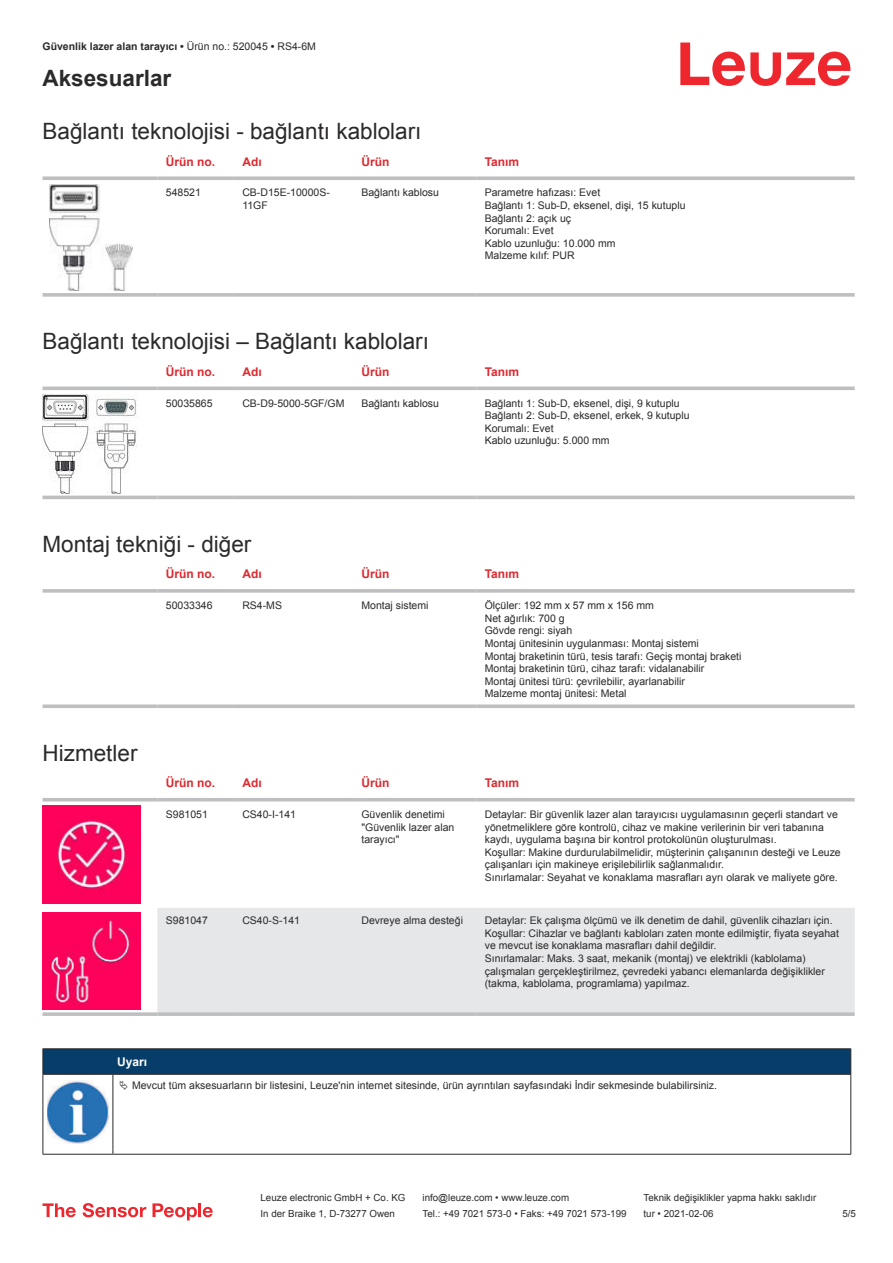
<style>
.page{position:relative;width:893px;height:1263px;background:#fff}
.page>*{position:absolute;margin:0;border:0;box-sizing:border-box;transform-origin:0 0}
.t1{font:22.5px "Arial";color:#2b292a}
.t2{font:700 22.5px "Arial";color:#2b292a}
.t3{font:700 12px "Arial";color:#db2a30}
.t4{font:700 12px "Arial";color:#fff}
.t5{font:10.5px/12.6px "Arial";color:#2b292a}
.t6{font:700 10.5px "Arial";color:#2b292a}
.t7{font:9.75px "Arial";color:#2b292a}
.s1{font-weight:400}
</style>
<div class="page">
<svg style="left:680px;top:43px;width:170px;height:43px"></svg>
<svg style="left:43px;top:176px;width:114px;height:4px"></svg>
<svg style="left:157px;top:176px;width:77px;height:4px"></svg>
<svg style="left:234px;top:176px;width:119px;height:4px"></svg>
<svg style="left:353px;top:176px;width:123px;height:4px"></svg>
<svg style="left:476px;top:176px;width:379px;height:4px;background:#c4c6c8"></svg>
<svg style="left:43px;top:293px;width:114px;height:4px"></svg>
<svg style="left:157px;top:293px;width:77px;height:4px"></svg>
<svg style="left:234px;top:293px;width:119px;height:4px"></svg>
<svg style="left:353px;top:293px;width:123px;height:4px"></svg>
<svg style="left:476px;top:293px;width:379px;height:4px;background:#c3c5c7"></svg>
<img style="left:50px;top:184px;width:83px;height:107px">
<svg style="left:43px;top:493px;width:812px;height:7px"></svg>
<svg style="left:43px;top:386px;width:114px;height:4px"></svg>
<svg style="left:157px;top:386px;width:77px;height:4px"></svg>
<svg style="left:234px;top:386px;width:119px;height:4px"></svg>
<svg style="left:353px;top:386px;width:123px;height:4px"></svg>
<svg style="left:476px;top:386px;width:379px;height:4px;background:#c5c7c9"></svg>
<hr style="left:43px;top:496px;width:114px;height:3px;background:#bdbfc1">
<hr style="left:157px;top:496px;width:77px;height:3px;background:#bdbfc1">
<hr style="left:234px;top:496px;width:119px;height:3px;background:#bdbfc1">
<hr style="left:353px;top:496px;width:123px;height:3px;background:#bdbfc1">
<hr style="left:476px;top:496px;width:379px;height:3px;background:#bdbfc1">
<img style="left:43px;top:394px;width:95px;height:99px">
<svg style="left:43px;top:589px;width:114px;height:4px"></svg>
<svg style="left:157px;top:589px;width:77px;height:4px"></svg>
<svg style="left:234px;top:589px;width:119px;height:4px"></svg>
<svg style="left:353px;top:589px;width:123px;height:4px"></svg>
<svg style="left:476px;top:589px;width:379px;height:4px;background:#c3c5c7"></svg>
<svg style="left:43px;top:704px;width:114px;height:4px"></svg>
<svg style="left:157px;top:704px;width:77px;height:4px"></svg>
<svg style="left:234px;top:704px;width:119px;height:4px"></svg>
<svg style="left:353px;top:704px;width:123px;height:4px"></svg>
<svg style="left:476px;top:704px;width:379px;height:4px;background:#c5c6c8"></svg>
<svg style="left:43px;top:801px;width:812px;height:209px"></svg>
<div style="left:157px;top:908px;width:698px;height:104px;background:#e6e7e9"></div>
<hr style="left:43px;top:798px;width:114px;height:3px;background:#bdbfc1">
<hr style="left:157px;top:798px;width:77px;height:3px;background:#bdbfc1">
<hr style="left:234px;top:798px;width:119px;height:3px;background:#bdbfc1">
<hr style="left:353px;top:798px;width:123px;height:3px;background:#bdbfc1">
<hr style="left:476px;top:798px;width:379px;height:3px;background:#bdbfc1">
<svg style="left:43px;top:1012px;width:114px;height:4px"></svg>
<hr style="left:157px;top:1012px;width:77px;height:4px;background:#bdbfc1">
<svg style="left:234px;top:1012px;width:119px;height:4px"></svg>
<svg style="left:353px;top:1012px;width:123px;height:4px"></svg>
<hr style="left:476px;top:1012px;width:379px;height:4px;background:#bdbfc1">
<img style="left:43px;top:806px;width:97px;height:97px">
<img style="left:43px;top:912px;width:97px;height:98px">
<svg style="left:44px;top:1075px;width:806px;height:79px"></svg>
<hr style="left:43px;top:1048px;width:70px;height:1px;background:#2b292a">
<hr style="left:43px;top:1074px;width:70px;height:1px;background:#2b292a">
<hr style="left:113px;top:1048px;width:738px;height:1px;background:#2b292a">
<svg style="left:43px;top:1049px;width:808px;height:25px;background:#063c67"></svg>
<hr style="left:113px;top:1074px;width:738px;height:1px;background:#2b292a">
<hr style="left:43px;top:1075px;width:1px;height:75px;background:#2b292a">
<hr style="left:113px;top:1075px;width:1px;height:75px;background:#2b292a">
<hr style="left:850px;top:1075px;width:1px;height:75px;background:#2b292a">
<hr style="left:43px;top:1154px;width:70px;height:1px;background:#2b292a">
<hr style="left:113px;top:1154px;width:738px;height:1px;background:#2b292a">
<img style="left:47px;top:1081px;width:61px;height:62px">
<div style="left:115px;top:1075px;width:734px;height:20px;background:#fff"></div>
<svg style="left:43px;top:1203px;width:33px;height:14px"></svg>
<svg style="left:83px;top:1203px;width:63px;height:14px"></svg>
<svg style="left:153px;top:1203px;width:44px;height:17px"></svg>
<hr style="left:198px;top:1203px;width:3px;height:14px;background:#ed272d">
<svg style="left:203px;top:1207px;width:10px;height:10px"></svg>
<p class="t6" style="left:43px;top:39px;width:275px">Güvenlik lazer alan tarayıcı • <span class="s1">Ürün no.: 520045</span> • <span class="s1">RS4-6M</span></p>
<h1 class="t2" style="left:43px;top:70px;width:130px">Aksesuarlar</h1>
<h1 class="t1" style="left:43px;top:116px;width:380px">Bağlantı teknolojisi - bağlantı kabloları</h1>
<p class="t3" style="left:166px;top:153px;width:51px">Ürün no.</p>
<p class="t3" style="left:242px;top:153px;width:21px">Adı</p>
<p class="t3" style="left:361px;top:157px;width:29px">Ürün</p>
<p class="t3" style="left:485px;top:153px;width:36px">Tanım</p>
<p class="t5" style="left:166px;top:187px;width:37px">548521</p>
<p class="t5" style="left:242px;top:187px;width:89px">CB-D15E-10000S-<br>11GF</p>
<p class="t5" style="left:361px;top:186px;width:79px">Bağlantı kablosu</p>
<p class="t5" style="left:485px;top:186px;width:202px">Parametre hafızası: Evet<br>Bağlantı 1: Sub-D, eksenel, dişi, 15 kutuplu<br>Bağlantı 2: açık uç<br>Korumalı: Evet<br>Kablo uzunluğu: 10.000 mm<br>Malzeme kılıf: PUR</p>
<h1 class="t1" style="left:43px;top:326px;width:388px">Bağlantı teknolojisi – Bağlantı kabloları</h1>
<p class="t3" style="left:166px;top:363px;width:51px">Ürün no.</p>
<p class="t3" style="left:242px;top:363px;width:21px">Adı</p>
<p class="t3" style="left:361px;top:367px;width:29px">Ürün</p>
<p class="t3" style="left:485px;top:363px;width:36px">Tanım</p>
<p class="t5" style="left:166px;top:397px;width:48px">50035865</p>
<p class="t5" style="left:242px;top:397px;width:104px">CB-D9-5000-5GF/ GM</p>
<p class="t5" style="left:361px;top:396px;width:79px">Bağlantı kablosu</p>
<p class="t5" style="left:485px;top:396px;width:206px">Bağlantı 1: Sub-D, eksenel, dişi, 9 kutuplu<br>Bağlantı 2: Sub-D, eksenel, erkek, 9 kutuplu<br>Korumalı: Evet<br>Kablo uzunluğu: 5.000 mm</p>
<h1 class="t1" style="left:43px;top:529px;width:210px">Montaj tekniği - diğer</h1>
<p class="t3" style="left:166px;top:566px;width:51px">Ürün no.</p>
<p class="t3" style="left:242px;top:566px;width:21px">Adı</p>
<p class="t3" style="left:361px;top:569px;width:29px">Ürün</p>
<p class="t3" style="left:485px;top:566px;width:36px">Tanım</p>
<p class="t5" style="left:166px;top:600px;width:48px">50033346</p>
<p class="t5" style="left:242px;top:600px;width:41px">RS4-MS</p>
<p class="t5" style="left:361px;top:599px;width:69px">Montaj sistemi</p>
<p class="t5" style="left:485px;top:599px;width:258px">Ölçüler: 192 mm x 57 mm x 156 mm<br>Net ağırlık: 700 g<br>Gövde rengi: siyah<br>Montaj ünitesinin uygulanması: Montaj sistemi<br>Montaj braketinin türü, tesis tarafı: Geçiş montaj braketi Montaj braketinin türü, cihaz tarafı: vidalanabilir<br>Montaj ünitesi türü: çevrilebilir, ayarlanabilir<br>Malzeme montaj ünitesi: Metal</p>
<h1 class="t1" style="left:43px;top:744px;width:96px">Hizmetler</h1>
<p class="t3" style="left:166px;top:774px;width:51px">Ürün no.</p>
<p class="t3" style="left:242px;top:774px;width:21px">Adı</p>
<p class="t3" style="left:361px;top:778px;width:29px">Ürün</p>
<p class="t3" style="left:485px;top:774px;width:36px">Tanım</p>
<p class="t5" style="left:166px;top:809px;width:44px">S981051</p>
<p class="t5" style="left:242px;top:809px;width:55px">CS40-I-141</p>
<p class="t5" style="left:361px;top:809px;width:95px">Güvenlik denetimi "Güvenlik lazer alan tarayıcı"</p>
<p class="t5" style="left:485px;top:808px;width:358px">Detaylar: Bir güvenlik lazer alan tarayıcısı uygulamasının geçerli standart ve yönetmeliklere göre kontrolü, cihaz ve makine verilerinin bir veri tabanına kaydı, uygulama başına bir kontrol protokolünün oluşturulması.<br>Koşullar: Makine durdurulabilmelidir, müşterinin çalışanının desteği ve Leuze çalışanları için makineye erişilebilirlik sağlanmalıdır.<br>Sınırlamalar: Seyahat ve konaklama masrafları ayrı olarak ve maliyete göre.</p>
<p class="t5" style="left:166px;top:915px;width:44px">S981047</p>
<p class="t5" style="left:242px;top:915px;width:59px">CS40-S-141</p>
<p class="t5" style="left:361px;top:914px;width:103px">Devreye alma desteği</p>
<p class="t5" style="left:485px;top:914px;width:356px">Detaylar: Ek çalışma ölçümü ve ilk denetim de dahil, güvenlik cihazları için.<br>Koşullar: Cihazlar ve bağlantı kabloları zaten monte edilmiştir, fiyata seyahat ve mevcut ise konaklama masrafları dahil değildir.<br>Sınırlamalar: Maks. 3 saat, mekanik (montaj) ve elektrikli (kablolama) çalışmaları gerçekleştirilmez, çevredeki yabancı elemanlarda değişiklikler (takma, kablolama, programlama) yapılmaz.</p>
<p class="t4" style="left:117px;top:1053px;width:32px">Uyarı</p>
<p class="t5" style="left:132px;top:1079px;width:586px">Mevcut tüm aksesuarların bir listesini, Leuze'nin internet sitesinde, ürün ayrıntıları sayfasındaki İndir sekmesinde bulabilirsiniz.</p>
<p class="t7" style="left:261px;top:1194px;width:146px">Leuze electronic GmbH + Co. KG</p>
<p class="t7" style="left:423px;top:1194px;width:148px">info@leuze.com • www.leuze.com</p>
<p class="t7" style="left:644px;top:1191px;width:174px">Teknik değişiklikler yapma hakkı saklıdır</p>
<p class="t7" style="left:261px;top:1210px;width:136px">In der Braike 1, D-73277 Owen</p>
<p class="t7" style="left:423px;top:1207px;width:205px">Tel.: +49 7021 573-0 • Faks: +49 7021 573-199</p>
<p class="t7" style="left:644px;top:1210px;width:72px">tur • 2021-02-06</p>
<p class="t7" style="left:842px;top:1210px;width:15px">5 /5</p>
</div>
